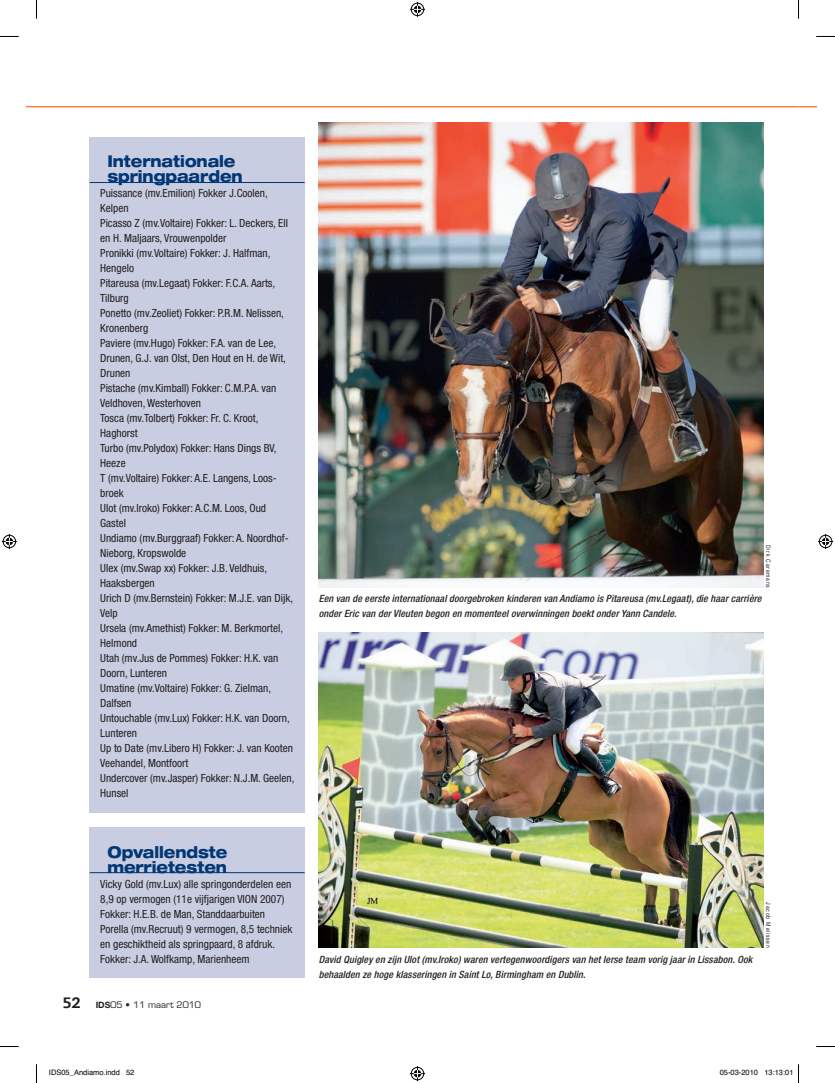
<style>
.page{position:relative;width:835px;height:1083px;background:#fff}
.page>*{position:absolute;margin:0;border:0;box-sizing:border-box;transform-origin:0 0}
.t1{font:800 expanded 16.25px/15px "Helvetica Neue LT Std";letter-spacing:-.005em;color:#013775;scale:.88 1}
.t2{font:800 15px "Caecilia LT Std";color:#231f20}
.t3{font:condensed 11.25px/15px "Helvetica Neue LT Std";color:#231f20}
.t4{font:italic 500 condensed 10px/15px "Helvetica Neue LT Std";letter-spacing:.01em;color:#231f20}
.t5{font:8.75px "Eurostile LT Std";color:#231f20}
.t6{font:7.5px "Helvetica";color:#000}
.t7{font:6.25px "Helvetica Neue LT Std";letter-spacing:.16em;color:#231f20;scale:.8 1}
.s1{font-family:"Helvetica Neue LT Std";font-weight:700}
</style>
<div class="page">
<div style="left:90px;top:137px;width:215px;height:675px;background:#c8cde1"></div>
<hr style="left:90px;top:182px;width:215px;height:1px;background:#013775">
<div style="left:90px;top:827px;width:215px;height:150px;background:#c8cde1"></div>
<hr style="left:90px;top:872px;width:215px;height:1px;background:#013775">
<img style="left:319px;top:122px;width:444px;height:465px">
<img style="left:319px;top:632px;width:444px;height:315px">
<hr style="left:26px;top:106px;width:772px;height:1px;background:#f36e21">
<svg style="left:798px;top:106px;width:18px;height:1px"></svg>
<svg style="left:0;top:36px;width:19px;height:1px"></svg>
<svg style="left:816px;top:36px;width:19px;height:1px"></svg>
<svg style="left:0;top:1046px;width:19px;height:1px"></svg>
<svg style="left:816px;top:1046px;width:19px;height:1px"></svg>
<svg style="left:36px;top:0;width:1px;height:19px"></svg>
<svg style="left:36px;top:1064px;width:1px;height:19px"></svg>
<svg style="left:798px;top:0;width:1px;height:19px"></svg>
<svg style="left:410px;top:2px;width:15px;height:15px"></svg>
<svg style="left:410px;top:1066px;width:15px;height:15px"></svg>
<svg style="left:2px;top:534px;width:15px;height:15px"></svg>
<svg style="left:818px;top:534px;width:15px;height:15px"></svg>
<svg style="left:798px;top:1064px;width:1px;height:19px"></svg>
<p class="t1" style="left:107px;top:154px;width:155px">Internationale springpaarden</p>
<p class="t3" style="left:100px;top:186px;width:196px">Puissance (mv.Emilion) Fokker J.Coolen,<br>Kelpen<br>Picasso Z (mv.Voltaire) Fokker: L. Deckers, Ell en H. Maljaars, Vrouwenpolder<br>Pronikki (mv.Voltaire) Fokker: J. Halfman,<br>Hengelo<br>Pitareusa (mv.Legaat) Fokker: F.C.A. Aarts,<br>Tilburg<br>Ponetto (mv.Zeoliet) Fokker: P.R.M. Nelissen,<br>Kronenberg<br>Paviere (mv.Hugo) Fokker: F.A. van de Lee,<br>Drunen, G.J. van Olst, Den Hout en H. de Wit,<br>Drunen<br>Pistache (mv.Kimball) Fokker: C.M.P.A. van<br>Veldhoven, Westerhoven<br>Tosca (mv.Tolbert) Fokker: Fr. C. Kroot,<br>Haghorst<br>Turbo (mv.Polydox) Fokker: Hans Dings BV,<br>Heeze<br>T (mv.Voltaire) Fokker: A.E. Langens, Loos&shy;broek<br>Ulot (mv.Iroko) Fokker: A.C.M. Loos, Oud<br>Gastel<br>Undiamo (mv.Burggraaf) Fokker: A. Noordhof-<br>Nieborg, Kropswolde<br>Ulex (mv.Swap xx) Fokker: J.B. Veldhuis,<br>Haaksbergen<br>Urich D (mv.Bernstein) Fokker: M.J.E. van Dijk,<br>Velp<br>Ursela (mv.Amethist) Fokker: M. Berkmortel,<br>Helmond<br>Utah (mv.Jus de Pommes) Fokker: H.K. van<br>Doorn, Lunteren<br>Umatine (mv.Voltaire) Fokker: G. Zielman,<br>Dalfsen<br>Untouchable (mv.Lux) Fokker: H.K. van Doorn,<br>Lunteren<br>Up to Date (mv.Libero H) Fokker: J. van Kooten<br>Veehandel, Montfoort<br>Undercover (mv.Jasper) Fokker: N.J.M. Geelen,<br>Hunsel</p>
<p class="t1" style="left:107px;top:844px;width:138px">Opvallendste merrietesten</p>
<p class="t3" style="left:100px;top:876px;width:194px">Vicky Gold (mv.Lux) alle springonderdelen een 8,9 op vermogen (11e vijfjarigen VION 2007)<br>Fokker: H.E.B. de Man, Standdaarbuiten Porella (mv.Recruut) 9 vermogen, 8,5 techniek en geschiktheid als springpaard, 8 afdruk.<br>Fokker: J.A. Wolfkamp, Marienheem</p>
<p class="t2" style="left:63px;top:993px;width:19px">52</p>
<p class="t5" style="left:96px;top:999px;width:107px"><span class="s1">IDS</span>05 • 11 maart 2010</p>
<p class="t7" style="left:772px;top:545px;width:55px;rotate:90deg">Dirk Caremans</p>
<p class="t4" style="left:319px;top:591px;width:444px">Een van de eerste internationaal doorgebroken kinderen van Andiamo is Pitareusa (mv.Legaat), die haar carrière onder Eric van der Vleuten begon en momenteel overwinningen boekt onder Yann Candele.</p>
<p class="t4" style="left:319px;top:951px;width:435px">David Quigley en zijn Ulot (mv.Iroko) waren vertegenwoordigers van het Ierse team vorig jaar in Lissabon. Ook behaalden ze hoge klasseringen in Saint Lo, Birmingham en Dublin.</p>
<p class="t7" style="left:772px;top:902px;width:58px;rotate:90deg">Jacob Melissen</p>
<p class="t6" style="left:49px;top:1066px;width:87px">IDS05_Andiamo.indd 52</p>
<p class="t6" style="left:720px;top:1066px;width:75px">05-03-2010 13:13:01</p>
</div>
